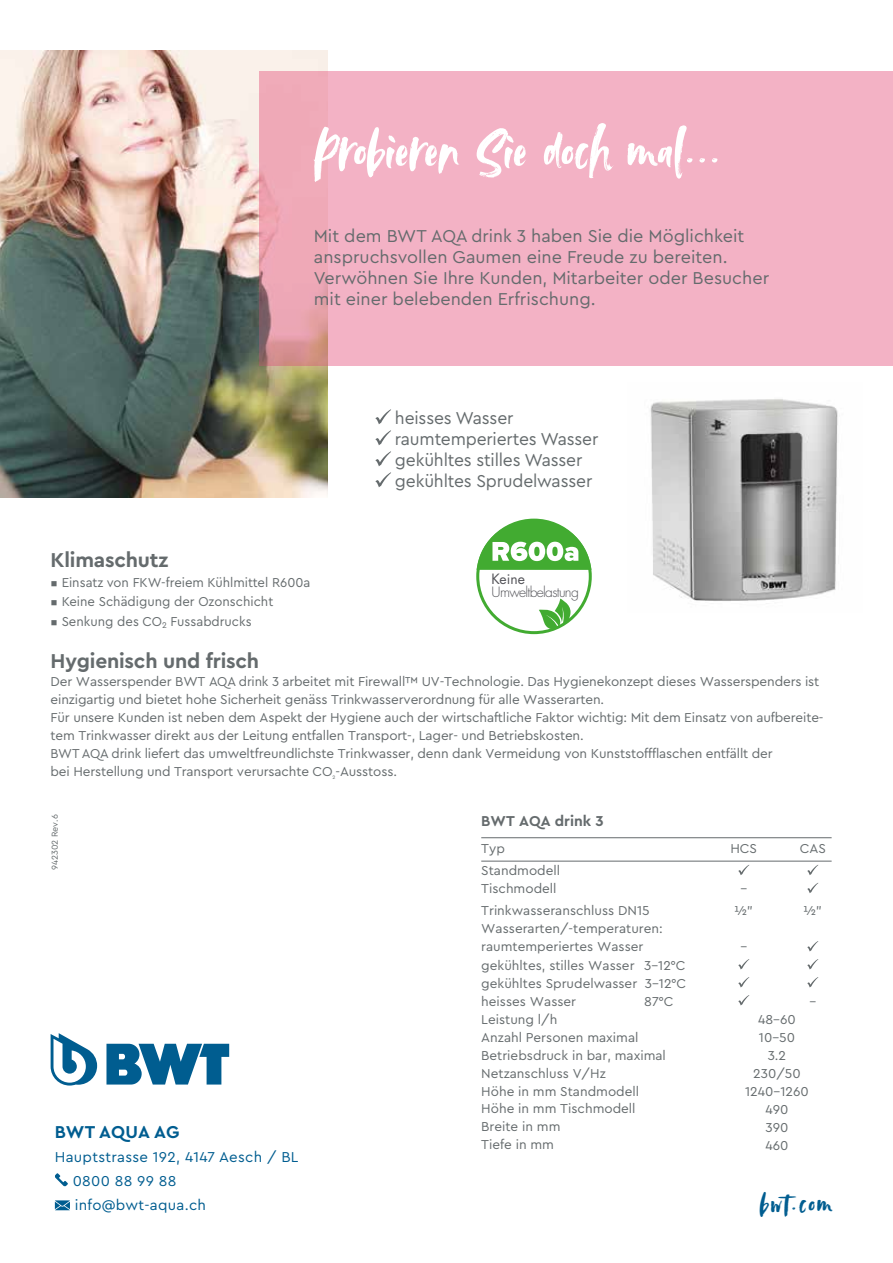
<style>
.page{position:relative;width:893px;height:1263px;background:#fff}
.page>*{position:absolute;margin:0;border:0;box-sizing:border-box;transform-origin:0 0}
.t1{font:60px "Avallon";color:#fff}
.t2{font:30px "Avallon";letter-spacing:.06em;color:#005d90}
.t3{font:700 21px "Cera PRO";letter-spacing:-.01em;color:#656b6d}
.t4{font:18px/21px "Cera PRO";color:#656b6d}
.t5{font:700 18px "Cera PRO";letter-spacing:.005em;color:#005d90}
.t6{font:15px/24px "Cera PRO";letter-spacing:.02em;color:#005d90}
.t7{font:700 15px "Cera PRO";color:#656b6d}
.t8{font:300 13.8px "Futura";letter-spacing:-.05em;color:#545459}
.t9{font:13.8px "Futura";color:#545459}
.t10{font:13.5px/18px "Cera PRO";letter-spacing:-.01em;color:#656b6d}
.t11{font:9px "Cera PRO";color:#656b6d}
.t12{font:5.25px "Cera PRO";color:#656b6d}
</style>
<div class="page">
<img style="left:650px;top:399px;width:188px;height:202px">
<img style="left:0;top:51px;width:327px;height:447px">
<svg style="left:738px;top:865px;width:11px;height:10px"></svg>
<svg style="left:807px;top:865px;width:11px;height:10px"></svg>
<svg style="left:807px;top:883px;width:11px;height:10px"></svg>
<svg style="left:807px;top:941px;width:11px;height:10px"></svg>
<svg style="left:738px;top:959px;width:11px;height:10px"></svg>
<svg style="left:807px;top:959px;width:11px;height:10px"></svg>
<svg style="left:738px;top:977px;width:11px;height:10px"></svg>
<svg style="left:807px;top:977px;width:11px;height:10px"></svg>
<svg style="left:738px;top:995px;width:11px;height:10px"></svg>
<svg style="left:106px;top:1044px;width:123px;height:40px"></svg>
<svg style="left:51px;top:1033px;width:46px;height:52px"></svg>
<svg style="left:55px;top:1173px;width:13px;height:13px"></svg>
<svg style="left:55px;top:1200px;width:15px;height:10px"></svg>
<svg style="left:375px;top:409px;width:16px;height:15px"></svg>
<svg style="left:375px;top:430px;width:16px;height:15px"></svg>
<svg style="left:375px;top:451px;width:16px;height:15px"></svg>
<svg style="left:375px;top:472px;width:16px;height:15px"></svg>
<svg style="left:539px;top:599px;width:32px;height:30px"></svg>
<svg style="left:476px;top:519px;width:116px;height:55px"></svg>
<hr style="left:481px;top:837px;width:351px;height:1px;background:#656b6d">
<hr style="left:481px;top:861px;width:351px;height:1px;background:#656b6d">
<div style="left:259px;top:71px;width:634px;height:295px;background:#f5b5c9"></div>
<h1 class="t1" style="left:314px;top:111px;width:409px">Probieren Sie doch mal...</h1>
<h3 class="t4" style="left:314px;top:225px;width:457px">Mit dem BWT AQA drink 3 haben Sie die Möglichkeit anspruchsvollen Gaumen eine Freude zu bereiten.<br>Verwöhnen Sie Ihre Kunden, Mitarbeiter oder Besucher mit einer belebenden Erfrischung.</h3>
<h3 class="t3" style="left:51px;top:546px;width:119px">Klimaschutz</h3>
<p class="t10" style="left:51px;top:573px;width:261px">▪ Einsatz von FKW-freiem Kühlmittel R600a</p>
<p class="t10" style="left:51px;top:592px;width:224px">▪ Keine Schädigung der Ozonschicht</p>
<p class="t10" style="left:51px;top:612px;width:203px">▪ Senkung des CO<sub>2</sub> Fussabdrucks</p>
<h3 class="t4" style="left:395px;top:407px;width:205px">heisses Wasser raumtemperiertes Wasser gekühltes stilles Wasser gekühltes Sprudelwasser</h3>
<p class="t9" style="left:492px;top:570px;width:35px">Keine</p>
<p class="t8" style="left:492px;top:583px;width:89px">Umweltbelastung</p>
<h3 class="t3" style="left:51px;top:647px;width:210px">Hygienisch und frisch</h3>
<p class="t10" style="left:51px;top:672px;width:775px">Der Wasserspender BWT AQA drink 3 arbeitet mit Firewall™ UV-Technologie. Das Hygienekonzept dieses Wasserspenders ist einzigartig und bietet hohe Sicherheit genäss Trinkwasserverordnung für alle Wasserarten.<br>Für unsere Kunden ist neben dem Aspekt der Hygiene auch der wirtschaftliche Faktor wichtig: Mit dem Einsatz von aufbereite&shy;tem Trinkwasser direkt aus der Leitung entfallen Transport-, Lager- und Betriebskosten.<br>BWT AQA drink liefert das umweltfreundlichste Trinkwasser, denn dank Vermeidung von Kunststoffflaschen entfällt der<br>bei Herstellung und Transport verursachte CO -Ausstoss.</p>
<p class="t12" style="left:333px;top:774px;width:4px">2</p>
<p class="t11" style="left:49px;top:870px;width:57px;rotate:-90deg">942302 Rev.6</p>
<h3 class="t5" style="left:55px;top:1120px;width:126px">BWT AQUA AG</h3>
<p class="t6" style="left:73px;top:1144px;width:227px;text-indent:-18px">Hauptstrasse 192, 4147 Aesch / BL<br>0800 88 99 88 info@bwt-aqua.ch</p>
<p class="t7" style="left:481px;top:811px;width:124px">BWT AQA drink 3</p>
<p class="t10" style="left:481px;top:839px;width:25px">Typ</p>
<p class="t10" style="left:730px;top:839px;width:28px">HCS</p>
<p class="t10" style="left:800px;top:839px;width:28px">CAS</p>
<p class="t10" style="left:481px;top:861px;width:80px">Standmodell<br>Tischmodell</p>
<p class="t10" style="left:740px;top:879px;width:8px">–</p>
<p class="t10" style="left:481px;top:901px;width:170px">Trinkwasseranschluss DN15</p>
<p class="t10" style="left:734px;top:901px;width:20px">½"</p>
<p class="t10" style="left:803px;top:901px;width:20px">½"</p>
<p class="t10" style="left:481px;top:919px;width:183px">Wasserarten/-temperaturen: raumtemperiertes Wasser</p>
<p class="t10" style="left:740px;top:937px;width:8px">–</p>
<p class="t10" style="left:481px;top:955px;width:206px;text-align:justify">gekühltes, stilles Wasser 3-12°C gekühltes Sprudelwasser 3-12°C heisses Wasser</p>
<p class="t10" style="left:644px;top:991px;width:31px">87°C</p>
<p class="t10" style="left:809px;top:991px;width:8px">–</p>
<p class="t10" style="left:481px;top:1009px;width:186px">Leistung l/h<br>Anzahl Personen maximal<br>Betriebsdruck in bar, maximal<br>Netzanschluss V/Hz<br>Höhe in mm Standmodell<br>Höhe in mm Tischmodell<br>Breite in mm<br>Tiefe in mm</p>
<p class="t10" style="left:745px;top:1010px;width:65px;text-align:center">48–60<br>10–50<br>3.2<br>230/50<br>1240–1260<br>490<br>390<br>460</p>
<h2 class="t2" style="left:759px;top:1184px;width:74px">bwt.com</h2>
</div>
